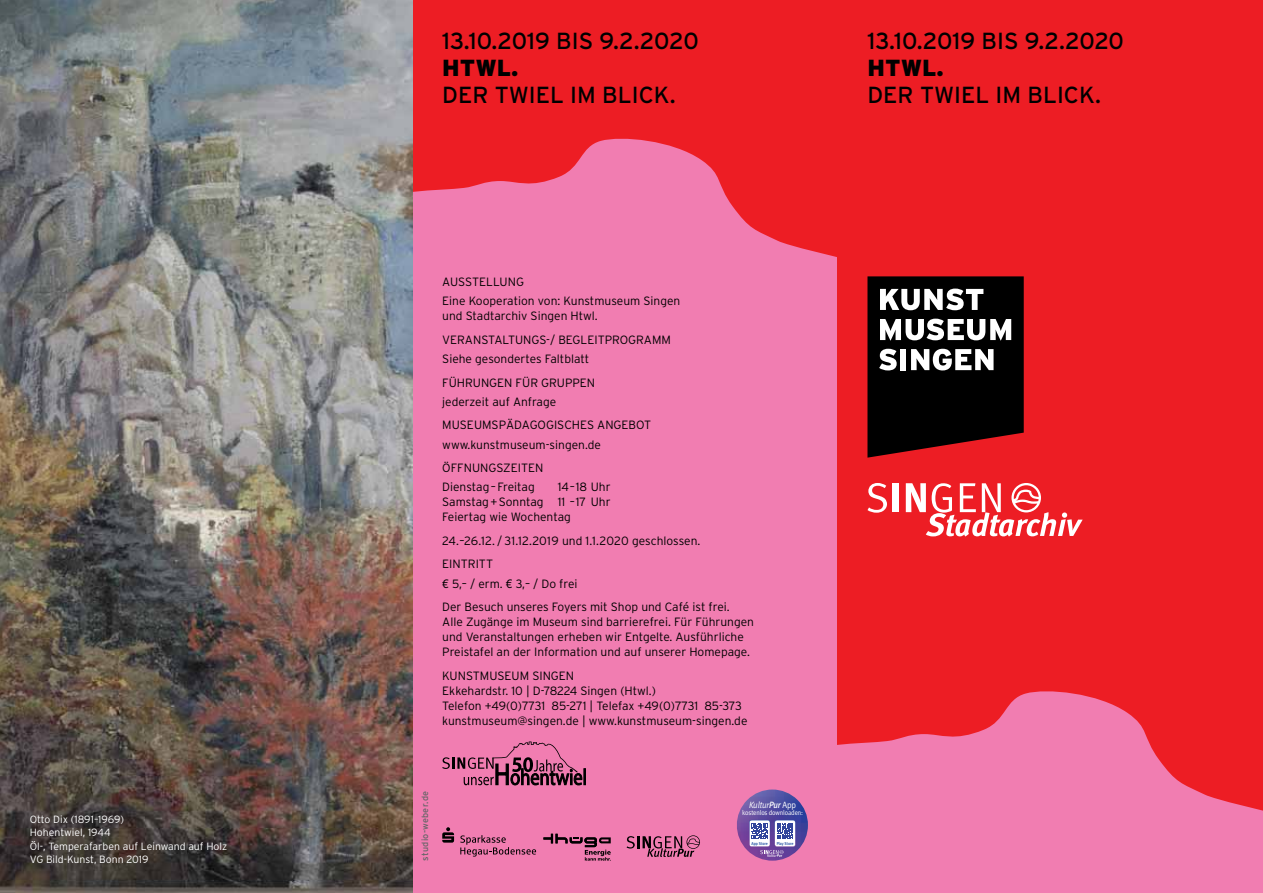
<style>
.page{position:relative;width:1263px;height:893px;background:#fff}
.page>*{position:absolute;margin:0;border:0;box-sizing:border-box;transform-origin:0 0}
.t1{font:23.25px "Interstate";color:#000}
.t2{font:900 23.25px "Interstate";color:#000}
.t3{font:300 12px/15px "Interstate";color:#000}
.t4{font:300 10.5px/13.5px "Interstate";color:#fff}
.t5{font:italic 9.15px "Meta Normal";letter-spacing:-.015em;color:#fff;scale:.91 1}
.t6{font:9px "Interstate";color:#636466}
.t7{font:7.05px "Meta Normal";letter-spacing:-.02em;color:#fff;scale:.91 1}
.t8{font:500 4.2px "Meta";letter-spacing:-.005em;color:#17479e;scale:.91 1}
.s1{font-family:"Linotype Euro Font Ato F";font-weight:400}
.s2{font-family:"Meta";font-weight:500}
.s3{font-style:normal}
</style>
<div class="page">
<div style="left:413px;top:0;width:425px;height:362px;background:#ed1d24"></div>
<svg style="left:412px;top:135px;width:426px;height:758px;background:#f076a6"></svg>
<img style="left:0;top:0;width:412px;height:893px">
<svg style="left:442px;top:827px;width:12px;height:16px"></svg>
<svg style="left:460px;top:835px;width:76px;height:22px;background:#c76792"></svg>
<svg style="left:543px;top:834px;width:68px;height:27px;background:#ba6089"></svg>
<svg style="left:627px;top:835px;width:73px;height:22px;background:#ab587d"></svg>
<img style="left:733px;top:789px;width:75px;height:72px">
<svg style="left:749px;top:820px;width:46px;height:37px"></svg>
<div style="left:838px;top:0;width:425px;height:893px;background:#ed1d24"></div>
<svg style="left:838px;top:691px;width:425px;height:202px;fill:#f17db1"></svg>
<svg style="left:867px;top:276px;width:157px;height:182px;background:#3a2a2b"></svg>
<svg style="left:867px;top:483px;width:20px;height:30px"></svg>
<div style="left:893px;top:483px;width:6px;height:29px;background:#fff"></div>
<svg style="left:906px;top:483px;width:177px;height:53px"></svg>
<svg style="left:442px;top:741px;width:144px;height:44px;background:#ba6088"></svg>
<p class="t4" style="left:30px;top:812px;width:199px">Otto Dix (1891–1969)<br>Hohentwiel, 1944<br>Öl-, Temperafarben auf Leinwand auf Holz<br>VG Bild-Kunst, Bonn 2019</p>
<h1 class="t1" style="left:442px;top:27px;width:258px">13.10.2019 BIS 9.2.2020</h1>
<h1 class="t2" style="left:442px;top:54px;width:78px">HTWL.</h1>
<h1 class="t1" style="left:442px;top:81px;width:235px">DER TWIEL IM BLICK.</h1>
<h1 class="t1" style="left:867px;top:27px;width:258px">13.10.2019 BIS 9.2.2020</h1>
<h1 class="t2" style="left:867px;top:54px;width:78px">HTWL.</h1>
<h1 class="t1" style="left:867px;top:81px;width:235px">DER TWIEL IM BLICK.</h1>
<p class="t3" style="left:442px;top:272px;width:240px;line-height:19.2px">Ausstellung<br>Eine Kooperation von: Kunstmuseum Singen</p>
<p class="t3" style="left:442px;top:304px;width:230px;line-height:23.5px">und Stadtarchiv Singen Htwl.<br>Veranstaltungs-/ Begleitprogramm</p>
<p class="t3" style="left:442px;top:347px;width:154px;line-height:23.5px">Siehe gesondertes Faltblatt<br>Füh rungen für Gruppen</p>
<p class="t3" style="left:442px;top:390px;width:210px;line-height:23.5px">jederzeit auf Anfrage<br>M useumspädagogisch es Angebot</p>
<p class="t3" style="left:442px;top:432px;width:160px;line-height:23.5px">www.kunstmuseum-singen.de<br>Öffnungszeiten</p>
<p class="t3" style="left:442px;top:480px;width:94px">Dienstag–Freitag</p>
<p class="t3" style="left:442px;top:480px;width:170px;text-align:justify;text-indent:116px">14–18 Uhr Samstag+ Sonntag 11 –17 U hr Feiertag wie Wochentag</p>
<p class="t3" style="left:442px;top:529px;width:260px;line-height:23.5px">24.–26.12. / 31.12.2019 und 1.1.2020 geschlossen.<br>Eintritt</p>
<p class="t3" style="left:442px;top:571px;width:289px;line-height:23.5px"><span class="s1">H</span> 5,– / erm. <span class="s1">H</span> 3,– / Do frei<br>Der Besuch unseres Foyers mit Shop und Café ist frei.</p>
<p class="t3" style="left:442px;top:614px;width:313px">Alle Zugänge im M useum sind barrierefrei. Für Führungen und Veranstaltungen erheben wir Entgelte. Ausführliche<br>Preistafel an der I nformation und auf unserer Homepage.</p>
<p class="t3" style="left:442px;top:668px;width:307px">Kunstmuseum Singen<br>Ekkehardstr. 10 | D-78224 Singen (Htwl.)<br>Telefon +49(0)7731 85-271 | Telefax +49(0)7731 85-373 kunstmuseum@singen.de | www.kunstmuseum-singen.de</p>
<p class="t6" style="left:420px;top:861px;width:71px;rotate:-90deg">STUDIO-WEBER.DE</p>
<p class="t5" style="left:749px;top:800px;width:53px">Kultur<span class="s2">Pur</span> <span class="s3">App</span></p>
<p class="t7" style="left:742px;top:809px;width:68px">kostenlos downloaden:</p>
<p class="t8" style="left:751px;top:841px;width:19px">App Store</p>
<p class="t8" style="left:777px;top:841px;width:20px">Play Store</p>
</div>
